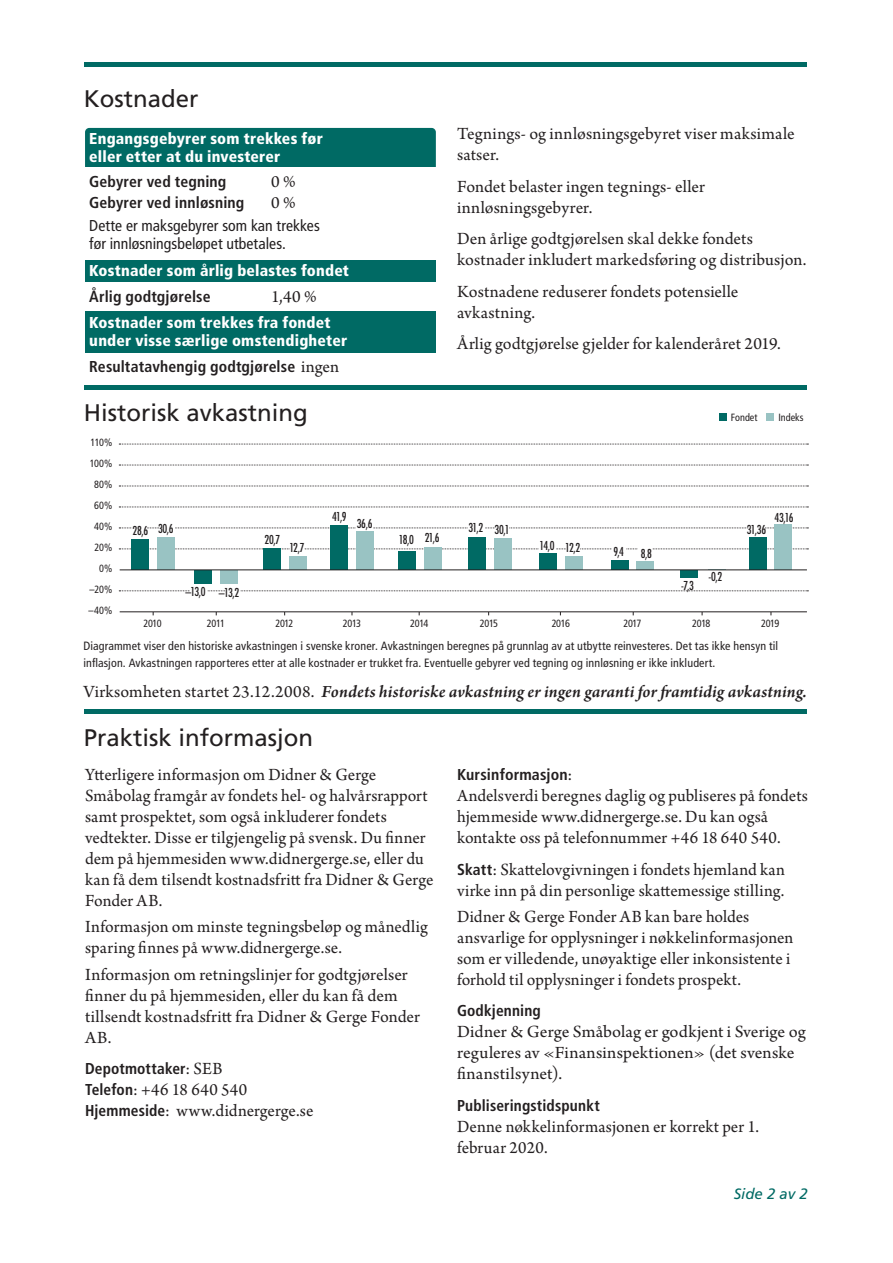
<style>
.page{position:relative;width:893px;height:1263px;background:#fff}
.page>*{position:absolute;margin:0;border:0;box-sizing:border-box;transform-origin:0 0}
.t1{font:24px "Frutiger";color:#231f20}
.t2{font:18px/21px "Arno Pro";color:#231f20}
.t3{font:italic 600 18px "Arno Pro";letter-spacing:.005em;color:#231f20}
.t4{font:18px "Arno Pro";letter-spacing:.035em;color:#231f20}
.t5{font:700 condensed 15.75px "Frutiger LT Com";letter-spacing:.01em;color:#231f20}
.t6{font:900 condensed 15.75px "Frutiger LT Std";letter-spacing:.01em;color:#fff}
.t7{font:condensed 15.75px "Frutiger LT Std";letter-spacing:.005em;color:#231f20}
.t8{font:italic 15px "Frutiger";color:#006a64}
.t9{font:condensed 12px/16.5px "Frutiger LT Std";letter-spacing:.015em;color:#231f20}
.t10{font:condensed 12px "Futura Std";letter-spacing:-.05em;color:#231f20}
.t11{font:condensed 10.5px "Frutiger LT Std";letter-spacing:-.03em;color:#231f20}
.s1{font-family:"Arno Pro";font-weight:400;font-stretch:normal;font-size:18px}
.s2{font-weight:400;font-style:normal}
.s3{font-family:"Frutiger LT Com";font-weight:700;font-stretch:condensed;font-size:15.75px}
</style>
<div class="page">
<div style="left:85px;top:128px;width:351px;height:43px;background:#006a64;border-radius:4px"></div>
<div style="left:85px;top:260px;width:351px;height:22px;background:#006a64"></div>
<div style="left:85px;top:312px;width:351px;height:41px;background:#006a64"></div>
<div style="left:85px;top:167px;width:351px;height:6px;background:#fff"></div>
<div style="left:84px;top:709px;width:723px;height:5px;background:#006a64"></div>
<hr style="left:84px;top:385px;width:723px;height:4px;background:#006a64">
<hr style="left:84px;top:63px;width:723px;height:4px;background:#006a64">
<div style="left:719px;top:413px;width:8px;height:8px;background:#006a64"></div>
<div style="left:767px;top:413px;width:7px;height:8px;background:#99c3c3"></div>
<svg style="left:119px;top:444px;width:689px;height:1px"></svg>
<svg style="left:119px;top:465px;width:689px;height:1px"></svg>
<svg style="left:119px;top:486px;width:689px;height:1px"></svg>
<svg style="left:119px;top:507px;width:689px;height:1px"></svg>
<hr style="left:120px;top:611px;width:687px;height:1px;background:#231f20">
<div style="left:330px;top:526px;width:18px;height:44px;background:#006a64"></div>
<div style="left:399px;top:551px;width:17px;height:19px;background:#006a64"></div>
<div style="left:468px;top:537px;width:17px;height:33px;background:#006a64"></div>
<div style="left:539px;top:554px;width:17px;height:16px;background:#006a64"></div>
<div style="left:157px;top:538px;width:18px;height:32px;background:#99c3c3"></div>
<div style="left:220px;top:570px;width:18px;height:14px;background:#99c3c3"></div>
<div style="left:289px;top:556px;width:17px;height:14px;background:#99c3c3"></div>
<div style="left:356px;top:531px;width:17px;height:39px;background:#99c3c3"></div>
<div style="left:424px;top:547px;width:18px;height:23px;background:#99c3c3"></div>
<div style="left:494px;top:538px;width:17px;height:32px;background:#99c3c3"></div>
<div style="left:565px;top:556px;width:17px;height:14px;background:#99c3c3"></div>
<div style="left:131px;top:540px;width:18px;height:30px;background:#006a64"></div>
<div style="left:195px;top:570px;width:17px;height:13px;background:#006a64"></div>
<div style="left:263px;top:548px;width:17px;height:22px;background:#006a64"></div>
<svg style="left:119px;top:548px;width:689px;height:2px"></svg>
<svg style="left:119px;top:590px;width:689px;height:2px"></svg>
<svg style="left:119px;top:527px;width:689px;height:2px"></svg>
<div style="left:611px;top:560px;width:17px;height:10px;background:#006a64"></div>
<div style="left:637px;top:562px;width:17px;height:8px;background:#99c3c3"></div>
<div style="left:680px;top:570px;width:17px;height:8px;background:#006a64"></div>
<div style="left:749px;top:537px;width:17px;height:33px;background:#006a64"></div>
<div style="left:775px;top:525px;width:17px;height:45px;background:#99c3c3"></div>
<hr style="left:120px;top:569px;width:687px;height:1px;background:#231f20">
<p class="t1" style="left:84px;top:85px;width:116px">Kostnader</p>
<p class="t6" style="left:89px;top:129px;width:235px">Engangsgebyrer som trekkes før</p>
<p class="t6" style="left:89px;top:147px;width:192px">eller etter at du investerer</p>
<p class="t5" style="left:89px;top:172px;width:139px">Gebyrer ved tegning</p>
<p class="t2" style="left:271px;top:172px;width:26px">0 %</p>
<p class="t5" style="left:89px;top:193px;width:157px">Gebyrer ved innløsning</p>
<p class="t2" style="left:271px;top:193px;width:26px">0 %</p>
<p class="t7" style="left:89px;top:217px;width:232px">Dette er maksgebyrer som kan trekkes</p>
<p class="t7" style="left:89px;top:235px;width:198px">før innløsningsbeløpet utbetales.</p>
<p class="t6" style="left:89px;top:261px;width:261px">Kostnader som årlig belastes fondet</p>
<p class="t5" style="left:89px;top:287px;width:123px">Årlig godtgjørelse</p>
<p class="t2" style="left:271px;top:287px;width:47px">1,40 %</p>
<p class="t6" style="left:89px;top:313px;width:243px">Kostnader som trekkes fra fondet</p>
<p class="t6" style="left:89px;top:331px;width:259px">under visse særlige omstendigheter</p>
<p class="t5" style="left:89px;top:358px;width:251px">Resultatavhengig godtgjørelse <span class="s1">ingen</span></p>
<p class="t2" style="left:457px;top:124px;width:339px">Tegnings- og innløsningsgebyret viser maksimale satser.</p>
<p class="t2" style="left:457px;top:177px;width:249px">Fondet belaster ingen tegnings- eller innløsningsgebyrer.</p>
<p class="t2" style="left:457px;top:229px;width:351px">Den årlige godtgjørelsen skal dekke fondets kostnader inkludert markedsføring og distribusjon.</p>
<p class="t2" style="left:457px;top:282px;width:283px">Kostnadene reduserer fondets potensielle avkastning.</p>
<p class="t2" style="left:457px;top:334px;width:325px">Årlig godtgjørelse gjelder for kalenderåret 2019.</p>
<p class="t1" style="left:84px;top:398px;width:226px">Historisk avkastning</p>
<p class="t11" style="left:731px;top:411px;width:28px">Fondet</p>
<p class="t11" style="left:778px;top:411px;width:27px">Indeks</p>
<p class="t11" style="left:91px;top:436px;width:23px">110%</p>
<p class="t11" style="left:90px;top:457px;width:24px">100%</p>
<p class="t11" style="left:94px;top:478px;width:20px">80%</p>
<p class="t11" style="left:94px;top:499px;width:20px">60%</p>
<p class="t11" style="left:94px;top:520px;width:20px">40%</p>
<p class="t11" style="left:94px;top:541px;width:19px">20%</p>
<p class="t11" style="left:99px;top:562px;width:15px">0%</p>
<p class="t11" style="left:90px;top:583px;width:24px">–20%</p>
<p class="t11" style="left:89px;top:604px;width:25px">–40%</p>
<p class="t11" style="left:144px;top:617px;width:20px">2010</p>
<p class="t11" style="left:207px;top:617px;width:19px">2011</p>
<p class="t11" style="left:275px;top:617px;width:20px">2012</p>
<p class="t11" style="left:343px;top:617px;width:20px">2013</p>
<p class="t11" style="left:410px;top:617px;width:20px">2014</p>
<p class="t11" style="left:480px;top:617px;width:20px">2015</p>
<p class="t11" style="left:552px;top:617px;width:20px">2016</p>
<p class="t10" style="left:332px;top:510px;width:16px">41,9</p>
<p class="t10" style="left:774px;top:510px;width:21px">43,16</p>
<p class="t10" style="left:357px;top:517px;width:17px">36,6</p>
<p class="t10" style="left:468px;top:521px;width:16px">31,2</p>
<p class="t10" style="left:133px;top:523px;width:17px">28,6</p>
<p class="t10" style="left:158px;top:521px;width:17px">30,6</p>
<p class="t10" style="left:495px;top:522px;width:17px">30,1</p>
<p class="t10" style="left:747px;top:522px;width:21px">31,36</p>
<p class="t10" style="left:265px;top:532px;width:17px">20,7</p>
<p class="t10" style="left:399px;top:532px;width:17px">18,0</p>
<p class="t10" style="left:425px;top:530px;width:16px">21,6</p>
<p class="t10" style="left:539px;top:539px;width:17px">14,0</p>
<p class="t10" style="left:565px;top:540px;width:17px">12,2</p>
<p class="t10" style="left:289px;top:540px;width:17px">12,7</p>
<p class="t10" style="left:613px;top:544px;width:12px">9,4</p>
<p class="t10" style="left:641px;top:546px;width:13px">8,8</p>
<p class="t10" style="left:708px;top:570px;width:15px">-0,2</p>
<p class="t10" style="left:681px;top:578px;width:14px">-7,3</p>
<p class="t10" style="left:185px;top:584px;width:22px">–13,0</p>
<p class="t10" style="left:219px;top:585px;width:22px">–13,2</p>
<p class="t11" style="left:623px;top:617px;width:20px">2017</p>
<p class="t11" style="left:692px;top:617px;width:20px">2018</p>
<p class="t11" style="left:761px;top:617px;width:20px">2019</p>
<p class="t9" style="left:83px;top:638px;width:696px">Diagrammet viser den historiske avkastningen i svenske kroner. Avkastningen beregnes på grunnlag av at utbytte reinvesteres. Det tas ikke hensyn til inflasjon. Avkastningen rapporteres etter at alle kostnader er trukket fra. Eventuelle gebyrer ved tegning og innløsning er ikke inkludert.</p>
<p class="t3" style="left:83px;top:681px;width:725px"><span class="s2">Virksomheten startet 23.12.2008.</span> Fondets historiske avkastning er ingen garanti for framtidig avkastning.</p>
<p class="t1" style="left:84px;top:723px;width:231px">Praktisk informasjon</p>
<p class="t2" style="left:85px;top:765px;width:350px">Ytterligere informasjon om Didner &amp; Gerge Småbolag framgår av fondets hel- og halvårsrapport samt prospektet, som også inkluderer fondets vedtekter. Disse er tilgjengelig på svensk. Du finner dem på hjemmesiden www.didnergerge.se, eller du kan få dem tilsendt kostnadsfritt fra Didner &amp; Gerge Fonder AB.</p>
<p class="t2" style="left:85px;top:917px;width:344px">Informasjon om minste tegningsbeløp og månedlig sparing finnes på www.didnergerge.se.</p>
<p class="t2" style="left:85px;top:965px;width:336px">Informasjon om retningslinjer for godtgjørelser finner du på hjemmesiden, eller du kan få dem tillsendt kostnadsfritt fra Didner &amp; Gerge Fonder AB.</p>
<p class="t5" style="left:85px;top:1059px;width:139px">Depotmottaker<span class="s1">: SEB</span></p>
<p class="t4" style="left:85px;top:1079px;width:164px"><span class="s3">Telefon</span>: +46 18 640 540</p>
<p class="t2" style="left:85px;top:1101px;width:230px"><span class="s3">Hjemmeside</span>: www.didnergerge.se</p>
<p class="t5" style="left:457px;top:765px;width:117px">Kursinformasjon<span class="s1">:</span></p>
<p class="t2" style="left:457px;top:786px;width:352px">Andelsverdi beregnes daglig og publiseres på fondets hjemmeside www.didnergerge.se. Du kan også kontakte oss på telefonnummer +46 18 640 540.</p>
<p class="t2" style="left:457px;top:860px;width:329px"><span class="s3">Skatt</span>: Skattelovgivningen i fondets hjemland kan virke inn på din personlige skattemessige stilling.</p>
<p class="t2" style="left:457px;top:907px;width:338px">Didner &amp; Gerge Fonder AB kan bare holdes ansvarlige for opplysninger i nøkkelinformasjonen som er villedende, unøyaktige eller inkonsistente i forhold til opplysninger i fondets prospekt.</p>
<p class="t5" style="left:457px;top:1002px;width:85px">Godkjenning</p>
<p class="t2" style="left:457px;top:1022px;width:350px">Didner &amp; Gerge Småbolag er godkjent i Sverige og reguleres av «Finansinspektionen» (det svenske finanstilsynet).</p>
<p class="t5" style="left:457px;top:1096px;width:144px">Publiseringstidspunkt</p>
<p class="t2" style="left:457px;top:1117px;width:304px">Denne nøkkelinformasjonen er korrekt per 1. februar 2020.</p>
<p class="t8" style="left:734px;top:1185px;width:76px">Side 2 av 2</p>
</div>
